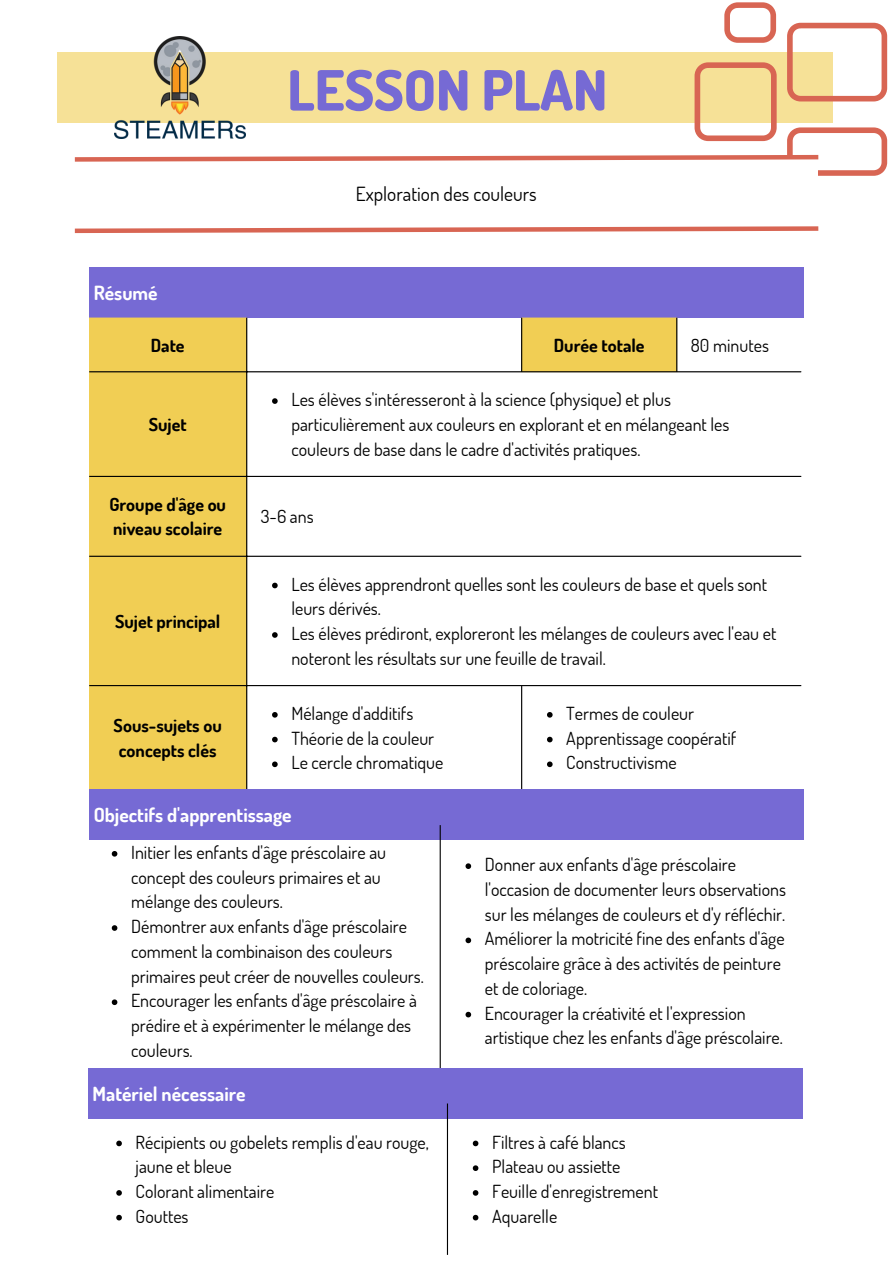
<style>
.page{position:relative;width:893px;height:1264px;background:#fff}
.page>*{position:absolute;margin:0;border:0;box-sizing:border-box;transform-origin:0 0}
.t1{font:800 55.5px "Dosis";color:#766ad4}
.t2{font:700 19.5px "Dosis";color:#fff}
.t3{font:19.5px "Dosis";color:#000}
.t4{font:18px/24.8px "Dosis";color:#000}
.t5{font:700 18px/24.8px "Dosis";color:#000}
</style>
<div class="page">
<div style="left:89px;top:267px;width:714px;height:50px;background:#766ad4"></div>
<svg style="left:89px;top:318px;width:588px;height:471px"></svg>
<svg style="left:272px;top:398px;width:6px;height:6px"></svg>
<svg style="left:272px;top:582px;width:6px;height:6px"></svg>
<svg style="left:272px;top:632px;width:6px;height:5px"></svg>
<svg style="left:272px;top:712px;width:6px;height:5px"></svg>
<svg style="left:272px;top:736px;width:6px;height:6px"></svg>
<svg style="left:272px;top:761px;width:6px;height:6px"></svg>
<svg style="left:547px;top:712px;width:5px;height:5px"></svg>
<svg style="left:547px;top:736px;width:5px;height:6px"></svg>
<svg style="left:547px;top:761px;width:5px;height:6px"></svg>
<hr style="left:246px;top:318px;width:1px;height:471px;background:#000">
<hr style="left:521px;top:318px;width:1px;height:53px;background:#000">
<hr style="left:521px;top:686px;width:1px;height:103px;background:#000">
<hr style="left:676px;top:318px;width:1px;height:53px;background:#000">
<hr style="left:89px;top:371px;width:712px;height:1px;background:#000">
<hr style="left:89px;top:476px;width:712px;height:1px;background:#000">
<hr style="left:89px;top:555px;width:712px;height:2px;background:#000">
<hr style="left:89px;top:685px;width:712px;height:1px;background:#000">
<div style="left:89px;top:789px;width:714px;height:50px;background:#766ad4"></div>
<svg style="left:70px;top:2px;width:817px;height:174px"></svg>
<svg style="left:74px;top:226px;width:745px;height:8px"></svg>
<img style="left:114px;top:36px;width:131px;height:102px">
<svg style="left:112px;top:851px;width:5px;height:5px"></svg>
<svg style="left:112px;top:925px;width:5px;height:5px"></svg>
<svg style="left:112px;top:999px;width:5px;height:6px"></svg>
<svg style="left:465px;top:863px;width:6px;height:6px"></svg>
<svg style="left:465px;top:937px;width:6px;height:6px"></svg>
<svg style="left:465px;top:1011px;width:6px;height:6px"></svg>
<hr style="left:439px;top:825px;width:2px;height:252px;background:#000">
<div style="left:88px;top:1067px;width:714px;height:51px;background:#766ad4"></div>
<svg style="left:116px;top:1140px;width:6px;height:6px"></svg>
<svg style="left:116px;top:1190px;width:6px;height:5px"></svg>
<svg style="left:116px;top:1214px;width:6px;height:6px"></svg>
<svg style="left:472px;top:1140px;width:6px;height:6px"></svg>
<svg style="left:472px;top:1165px;width:6px;height:5px"></svg>
<svg style="left:472px;top:1190px;width:6px;height:5px"></svg>
<svg style="left:472px;top:1214px;width:6px;height:6px"></svg>
<hr style="left:447px;top:1103px;width:1px;height:151px;background:#000">
<p class="t1" style="left:287px;top:54px;width:321px">LESSON PLAN</p>
<p class="t3" style="left:356px;top:181px;width:182px">Exploration des couleurs</p>
<p class="t2" style="left:94px;top:280px;width:65px">Résumé</p>
<p class="t5" style="left:151px;top:332px;width:35px">Date</p>
<p class="t5" style="left:554px;top:332px;width:92px">Durée totale</p>
<p class="t4" style="left:690px;top:332px;width:80px">80 minutes</p>
<p class="t5" style="left:149px;top:411px;width:39px">Sujet</p>
<p class="t5" style="left:109px;top:491px;width:118px">Groupe d'âge ou niveau scolaire</p>
<p class="t5" style="left:115px;top:608px;width:107px">Sujet principal</p>
<p class="t5" style="left:114px;top:712px;width:110px">Sous-sujets ou concepts clés</p>
<p class="t4" style="left:291px;top:386px;width:439px">Les élèves s'intéresseront à la science (physique) et plus particulièrement aux couleurs en explorant et en mélangeant les couleurs de base dans le cadre d'activités pratiques.</p>
<p class="t4" style="left:261px;top:503px;width:54px">3-6 ans</p>
<p class="t4" style="left:291px;top:571px;width:477px">Les élèves apprendront quelles sont les couleurs de base et quels sont leurs dérivés.</p>
<p class="t4" style="left:291px;top:620px;width:486px">Les élèves prédiront, exploreront les mélanges de couleurs avec l'eau et noteront les résultats sur une feuille de travail.</p>
<p class="t4" style="left:291px;top:700px;width:123px">Mélange d'additifs</p>
<p class="t4" style="left:291px;top:725px;width:144px">Théorie de la couleur</p>
<p class="t4" style="left:291px;top:750px;width:153px">Le cercle chromatique</p>
<p class="t4" style="left:566px;top:700px;width:129px">Termes de couleur</p>
<p class="t4" style="left:566px;top:725px;width:171px">Apprentissage coopératif</p>
<p class="t4" style="left:566px;top:750px;width:112px">Constructivisme</p>
<p class="t2" style="left:94px;top:801px;width:199px">Objectifs d'apprentissage</p>
<p class="t4" style="left:131px;top:839px;width:256px">Initier les enfants d'âge préscolaire au concept des couleurs primaires et au mélange des couleurs.</p>
<p class="t4" style="left:131px;top:913px;width:294px">Démontrer aux enfants d'âge préscolaire comment la combinaison des couleurs primaires peut créer de nouvelles couleurs.</p>
<p class="t4" style="left:131px;top:987px;width:287px">Encourager les enfants d'âge préscolaire à prédire et à expérimenter le mélange des couleurs.</p>
<p class="t2" style="left:93px;top:1080px;width:154px">Matériel nécessaire</p>
<p class="t4" style="left:136px;top:1128px;width:295px">Récipients ou gobelets remplis d'eau rouge, jaune et bleue</p>
<p class="t4" style="left:136px;top:1178px;width:140px">Colorant alimentaire</p>
<p class="t4" style="left:136px;top:1203px;width:54px">Gouttes</p>
<p class="t4" style="left:485px;top:851px;width:302px">Donner aux enfants d'âge préscolaire l'occasion de documenter leurs observations sur les mélanges de couleurs et d'y réfléchir.</p>
<p class="t4" style="left:485px;top:926px;width:301px">Améliorer la motricité fine des enfants d'âge préscolaire grâce à des activités de peinture et de coloriage.</p>
<p class="t4" style="left:485px;top:1000px;width:299px">Encourager la créativité et l'expression artistique chez les enfants d'âge préscolaire.</p>
<p class="t4" style="left:492px;top:1128px;width:135px">Filtres à café blancs</p>
<p class="t4" style="left:492px;top:1153px;width:130px">Plateau ou assiette</p>
<p class="t4" style="left:492px;top:1178px;width:167px">Feuille d'enregistrement</p>
<p class="t4" style="left:492px;top:1203px;width:67px">Aquarelle</p>
</div>
